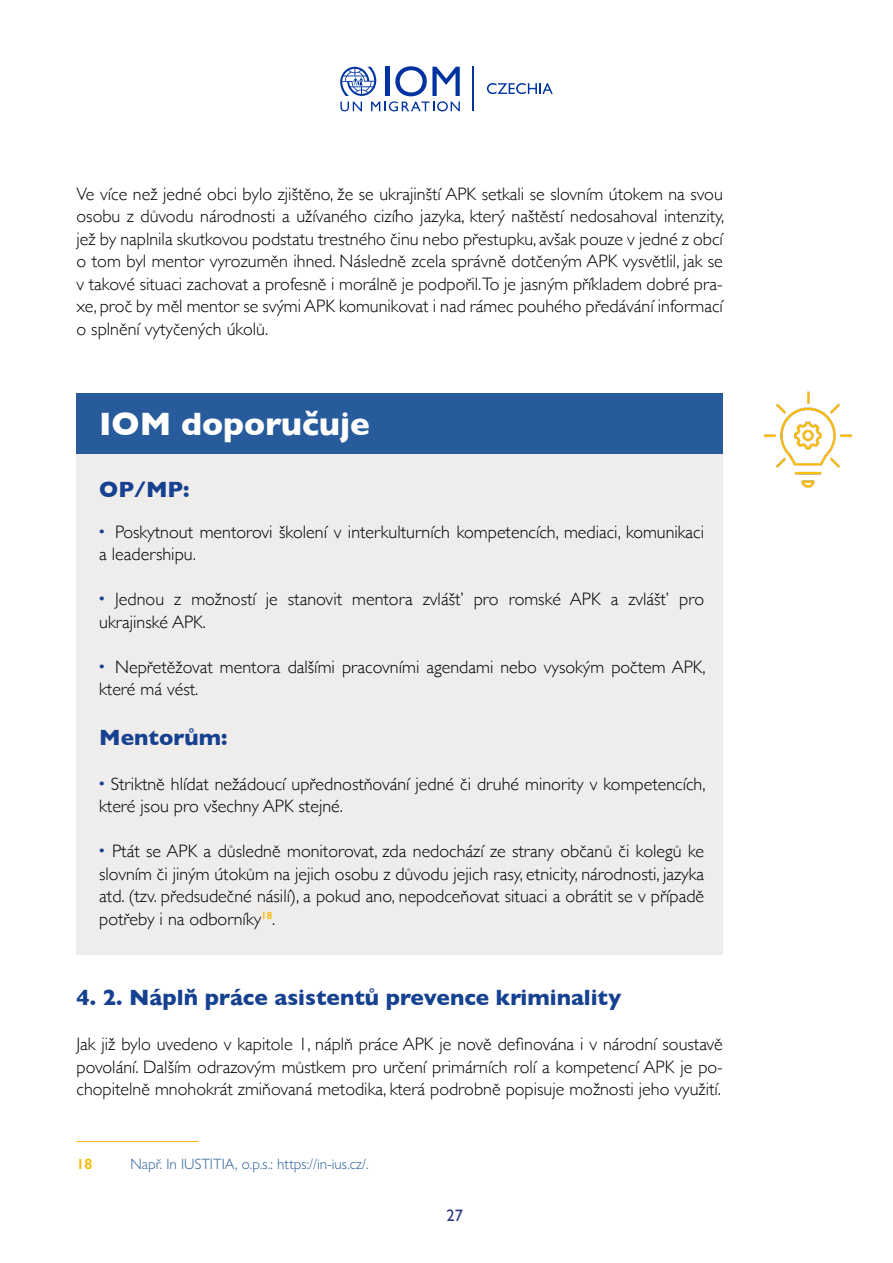
<style>
.page{position:relative;width:893px;height:1263px;background:#fff}
.page>*{position:absolute;margin:0;border:0;box-sizing:border-box;transform-origin:0 0}
.t1{font:700 33px "Gill Sans";color:#fff}
.t2{font:700 22.5px "Gill Sans";color:#164190}
.t3{font:300 18px/22.5px "Gill Sans";color:#000}
.t4{font:16.5px "Gill Sans";color:#283583}
.t5{font:300 15px "Gill Sans Nova";color:#275b9b}
.t6{font:600 15px "Gill Sans";color:#fbb800}
.s1{font-weight:700;font-size:19.5px;color:#164190}
</style>
<div class="page">
<hr style="left:473px;top:67px;width:1px;height:44px;background:#0033a0">
<svg style="left:340px;top:66px;width:120px;height:46px"></svg>
<svg style="left:487px;top:83px;width:66px;height:11px"></svg>
<div style="left:77px;top:393px;width:646px;height:62px;background:#275b9b"></div>
<div style="left:77px;top:455px;width:646px;height:500px;background:#efedeb"></div>
<hr style="left:77px;top:1141px;width:121px;height:1px;background:#fbb800">
<img style="left:763px;top:391px;width:90px;height:97px">
<p class="t3" style="left:77px;top:182px;width:649px;text-align:justify">Ve více než jedné obci bylo zjištěno, že se ukrajinští APK setkali se slovním útokem na svou osobu z důvodu národnosti a užívaného cizího jazyka, který naštěstí nedosahoval intenzity, jež by naplnila skutkovou podstatu trestného činu nebo přestupku, avšak pouze v jedné z obcí o tom byl mentor vyrozuměn ihned. Následně zcela správně dotčeným APK vysvětlil, jak se v takové situaci zachovat a profesně i morálně je podpořil.To je jasným příkladem dobré pra&shy;xe, proč by měl mentor se svými APK komunikovat i nad rámec pouhého předávání informací o splnění vytyčených úkolů.</p>
<h1 class="t1" style="left:99px;top:398px;width:272px">IOM doporučuje</h1>
<p class="t2" style="left:99px;top:472px;width:92px">OP/MP:</p>
<p class="t3" style="left:99px;top:520px;width:606px"><span class="s1">·</span> Poskytnout mentorovi školení v interkulturních kompetencích, mediaci, komunikaci a leadershipu.</p>
<p class="t3" style="left:99px;top:587px;width:606px"><span class="s1">·</span> Jednou z možností je stanovit mentora zvlášť pro romské APK a zvlášť pro ukrajinské APK.</p>
<p class="t3" style="left:99px;top:655px;width:608px"><span class="s1">·</span> Nepřetěžovat mentora dalšími pracovními agendami nebo vysokým počtem APK, které má vést.</p>
<p class="t2" style="left:99px;top:719px;width:130px">Mentorům:</p>
<p class="t3" style="left:99px;top:772px;width:608px"><span class="s1">·</span> Striktně hlídat nežádoucí upřednostňování jedné či druhé minority v kompetencích, které jsou pro všechny APK stejné.</p>
<p class="t3" style="left:99px;top:839px;width:606px;text-align:justify"><span class="s1">·</span> Ptát se APK a důsledně monitorovat, zda nedochází ze strany občanů či kolegů ke slovním či jiným útokům na jejich osobu z důvodu jejich rasy, etnicity, národnosti, jazyka atd. (tzv. předsudečné násilí), a pokud ano, nepodceňovat situaci a obrátit se v případě potřeby i na odborníky<sup>18</sup>.</p>
<p class="t2" style="left:77px;top:980px;width:546px">4. 2. Náplň práce asistentů prevence kriminality</p>
<p class="t3" style="left:77px;top:1032px;width:648px;text-align:justify">Jak již bylo uvedeno v kapitole 1, náplň práce APK je nově definována i v národní soustavě povolání. Dalším odrazovým můstkem pro určení primárních rolí a kompetencí APK je po&shy;chopitelně mnohokrát zmiňovaná metodika, která podrobně popisuje možnosti jeho využití.</p>
<p class="t6" style="left:77px;top:1155px;width:17px">18</p>
<p class="t5" style="left:131px;top:1155px;width:240px">Např. In IUSTITIA, o.p.s.: https://in-‑ius.cz/.</p>
<p class="t4" style="left:446px;top:1206px;width:18px">27</p>
</div>
